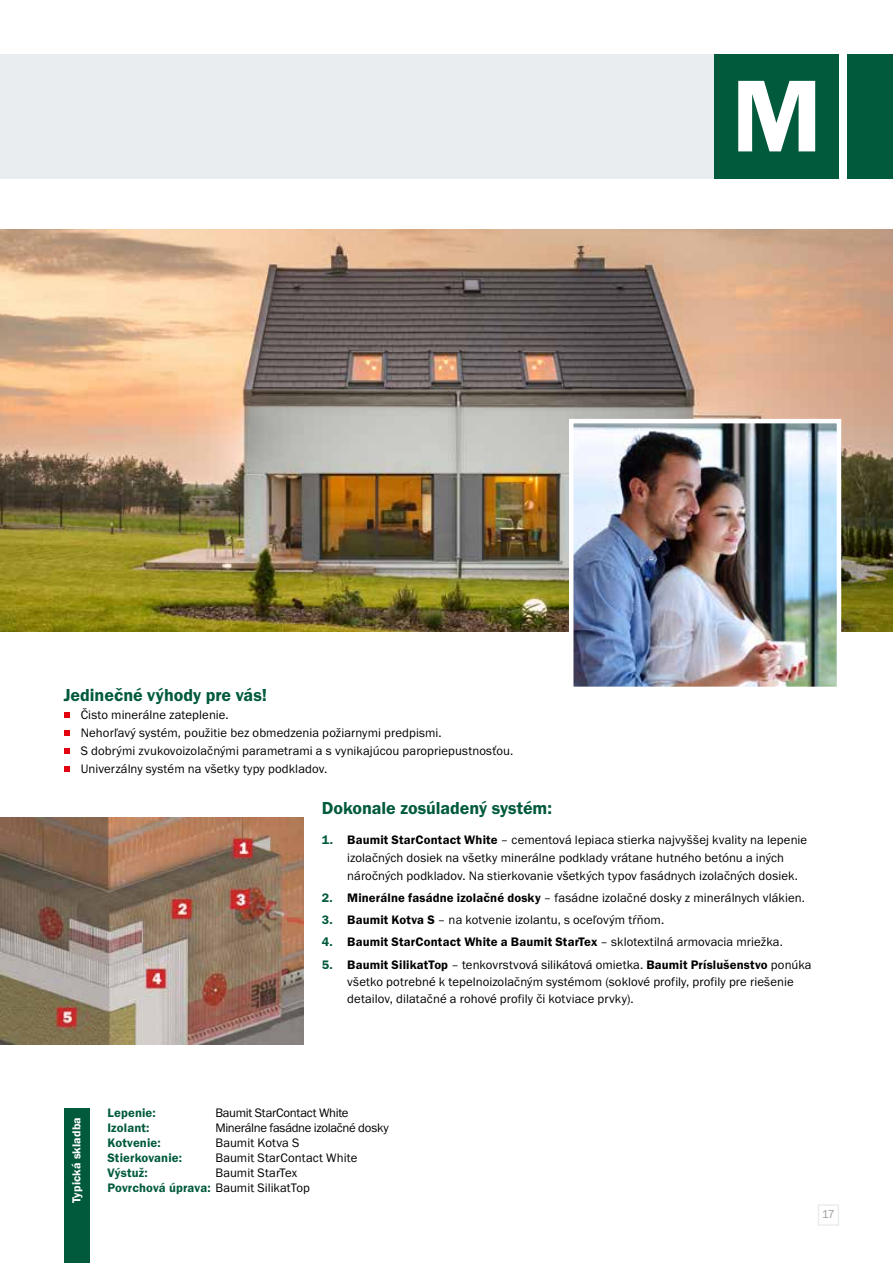
<style>
.page{position:relative;width:893px;height:1263px;background:#fff}
.page>*{position:absolute;margin:0;border:0;box-sizing:border-box;transform-origin:0 0}
.t1{font:105.75px "Franklin Got Itc TOT Dem";color:#fff}
.t2{font:18px "Franklin Got Itc TOT Dem";letter-spacing:-.005em;color:#005a3b}
.t3{font:12.75px/18px "Franklin Got Itc TOT Boo";letter-spacing:.005em;color:#000}
.t4{font:12.75px "Franklin Got Itc TOT Dem";letter-spacing:.01em;color:#005a3b}
.t5{font:12.75px "Franklin Got Itc TOT Dem";letter-spacing:.01em;color:#000}
.t6{font:12.75px "Franklin Got Itc TOT Boo";letter-spacing:-.025em;color:#000}
.t7{font:12.75px "Franklin Got Itc TOT Boo";letter-spacing:-.02em;color:#000}
.t8{font:12px "Franklin Got Itc TOT Dem";letter-spacing:.015em;color:#fff}
.t9{font:12px "Franklin Got Itc TOT Boo";color:#9c9d9d}
.s1{font-family:"Franklin Got Itc TOT Dem";color:#005a3b}
.s2{font-family:"Franklin Got Itc TOT Dem"}
.s3{color:#005a3b}
.s4{font-family:"Franklin Got Itc TOT Boo"}
.s5{font-family:"Franklin Got Itc TOT Boo";color:#000}
</style>
<div class="page">
<div style="left:0;top:54px;width:839px;height:125px;background:#eaedf0"></div>
<div style="left:818px;top:1204px;width:21px;height:22px;border:2px solid #eaedf0"></div>
<div style="left:847px;top:54px;width:46px;height:125px;background:#005a3b"></div>
<img style="left:0;top:230px;width:893px;height:401px">
<svg style="left:64px;top:712px;width:5px;height:5px"></svg>
<svg style="left:64px;top:730px;width:5px;height:5px"></svg>
<svg style="left:64px;top:748px;width:5px;height:5px"></svg>
<svg style="left:64px;top:766px;width:5px;height:5px"></svg>
<img style="left:0;top:817px;width:303px;height:228px">
<div style="left:64px;top:1108px;width:25px;height:155px;background:#005a3b"></div>
<img style="left:574px;top:424px;width:262px;height:262px">
<div style="left:569px;top:419px;width:272px;height:272px;border:4px solid #fff"></div>
<div style="left:714px;top:54px;width:125px;height:125px;background:#005a3b"></div>
<h1 class="t1" style="left:731px;top:57px;width:92px">M</h1>
<h2 class="t2" style="left:64px;top:685px;width:205px">Jedinečné výhody pre vás!</h2>
<p class="t3" style="left:81px;top:706px;width:434px">Čisto minerálne zateplenie.<br>Nehorľavý systém, použitie bez obmedzenia požiarnymi predpismi.<br>S dobrými zvukovoizolačnými parametrami a s vynikajúcou paropriepustnosťou.<br>Univerzálny systém na všetky typy podkladov.</p>
<h2 class="t2" style="left:322px;top:798px;width:232px">Dokonale zosúladený systém:</h2>
<p class="t3" style="left:347px;top:831px;width:461px;text-indent:-26px"><span class="s1">1.</span> <span class="s2">Baumit StarContact White</span> – cementová lepiaca stierka najvyššej kvality na lepenie izolačných dosiek na všetky minerálne podklady vrátane hutného betónu a iných náročných podkladov. Na stierkovanie všetkých typov fasádnych izolačných dosiek.</p>
<p class="t3" style="left:322px;top:889px;width:485px"><span class="s1">2.</span> <span class="s2">Minerálne fasádne izolačné dosky</span> – fasádne izolačné dosky z minerálnych vlákien.</p>
<p class="t3" style="left:322px;top:911px;width:344px"><span class="s1">3.</span> <span class="s2">Baumit Kotva S</span> – na kotvenie izolantu, s oceľovým tŕňom.</p>
<p class="t5" style="left:322px;top:935px;width:463px"><span class="s3">4.</span> Baumit StarContact White a Baumit StarTex <span class="s4">– sklotextilná armovacia mriežka.</span></p>
<p class="t3" style="left:347px;top:956px;width:466px;line-height:17.2px;text-indent:-26px"><span class="s1">5.</span> <span class="s2">Baumit SilikatTop</span> – tenkovrstvová silikátová omietka. <span class="s2">Baumit Príslušenstvo</span> ponúka všetko potrebné k tepelnoizolačným systémom (soklové profily, profily pre riešenie detailov, dilatačné a rohové profily či kotviace prvky).</p>
<p class="t8" style="left:70px;top:1203px;width:87px;rotate:-90deg">Typická skladba</p>
<p class="t4" style="left:107px;top:1106px;width:50px">Lepenie:</p>
<p class="t7" style="left:215px;top:1106px;width:135px">Baumit StarContact White</p>
<p class="t4" style="left:107px;top:1121px;width:44px">Izolant:</p>
<p class="t6" style="left:215px;top:1121px;width:175px">Minerálne fasádne izolačné dosky</p>
<p class="t4" style="left:107px;top:1136px;width:55px">Kotvenie:</p>
<p class="t3" style="left:215px;top:1134px;width:86px">Baumit Kotva S</p>
<p class="t4" style="left:107px;top:1151px;width:76px">Stierkovanie:</p>
<p class="t3" style="left:215px;top:1149px;width:143px">Baumit StarContact White</p>
<p class="t4" style="left:107px;top:1166px;width:42px">Výstuž:</p>
<p class="t3" style="left:215px;top:1164px;width:83px">Baumit StarTex</p>
<p class="t4" style="left:107px;top:1181px;width:204px">Povrchová úprava: <span class="s5">Baumit SilikatTop</span></p>
<p class="t9" style="left:822px;top:1207px;width:15px">17</p>
</div>
